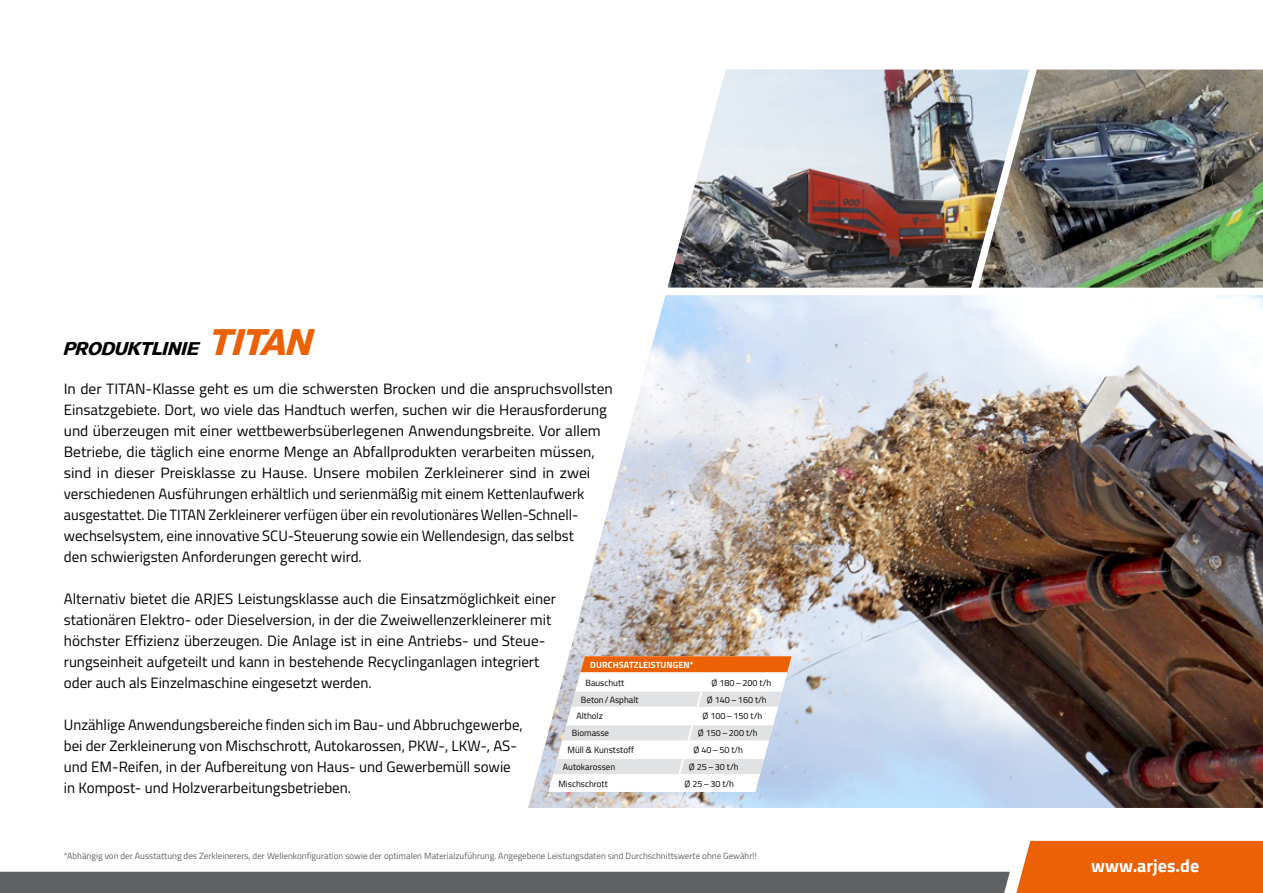
<style>
.page{position:relative;width:1263px;height:893px;background:#fff}
.page>*{position:absolute;margin:0;border:0;box-sizing:border-box;transform-origin:0 0}
.t1{font:italic 18px "Palo Alto";color:#000}
.t2{font:700 18px "Titillium";color:#fff}
.t3{font:15px/21px "Titillium";color:#000;scale:1.04 1}
.t4{font:15px/21px "Titillium";color:#000}
.t5{font:9px "Titillium";color:#5f6162}
.t6{font:9px "Titillium";color:#000}
.t7{font:700 9px "Titillium";letter-spacing:.01em;color:#fff}
.s1{font-size:36px;color:#eb6104}
</style>
<div class="page">
<svg style="left:0;top:841px;width:1263px;height:52px"></svg>
<img style="left:528px;top:295px;width:735px;height:513px">
<img style="left:1044px;top:69px;width:219px;height:219px">
<img style="left:653px;top:69px;width:391px;height:230px">
<svg style="left:549px;top:656px;width:242px;height:138px"></svg>
<hr style="left:580px;top:672px;width:126px;height:2px;background:#fff">
<hr style="left:706px;top:672px;width:81px;height:2px;background:#fff">
<p class="t1" style="left:64px;top:338px;width:251px">PRODUKTLINIE <span class="s1">TITAN</span></p>
<p class="t3" style="left:64px;top:377px;width:529px">In der TITAN-Klasse geht es um die schwersten Brocken und die anspruchsvollsten Einsatzgebiete. Dort, wo viele das Handtuch werfen, suchen wir die Herausforderung und überzeugen mit einer wettbewerbsüberlegenen Anwendungsbreite. Vor allem Betriebe, die täglich eine enorme Menge an Abfallprodukten verarbeiten müssen, sind in dieser Preisklasse zu Hause. Unsere mobilen Zerkleinerer sind in zwei verschiedenen Ausführungen erhältlich und serienmäßig mit einem Kettenlaufwerk ausgestattet. Die TITAN Zerkleinerer verfügen über ein revolutionäres Wellen-Schnell&shy;wechselsystem, eine innovative SCU-Steuerung sowie ein Wellendesign, das selbst<br>den schwierigsten Anforderungen gerecht wird.</p>
<p class="t4" style="left:64px;top:587px;width:494px">Alternativ bietet die ARJES Leistungsklasse auch die Einsatzmöglichkeit einer stationären Elektro- oder Dieselversion, in der die Zweiwellenzerkleinerer mit höchster Effizienz überzeugen. Die Anlage ist in eine Antriebs- und Steue&shy;rungseinheit aufgeteilt und kann in bestehende Recyclinganlagen integriert oder auch als Einzelmaschine eingesetzt werden.</p>
<p class="t4" style="left:64px;top:713px;width:461px">Unzählige Anwendungsbereiche finden sich im Bau- und Abbruchgewerbe, bei der Zerkleinerung von Mischschrott, Autokarossen, PKW-, LKW-, AS&shy;und EM-Reifen, in der Aufbereitung von Haus- und Gewerbemüll sowie in Kompost- und Holzverarbeitungsbetrieben.</p>
<p class="t7" style="left:590px;top:658px;width:105px">DURCHSATZLEISTUNGEN*</p>
<p class="t6" style="left:585px;top:676px;width:40px">Bauschutt</p>
<p class="t6" style="left:711px;top:676px;width:61px">Ø 180–200 t/h</p>
<p class="t6" style="left:581px;top:693px;width:59px">Beton/Asphalt</p>
<p class="t6" style="left:707px;top:693px;width:61px">Ø 140–160 t/h</p>
<p class="t6" style="left:576px;top:710px;width:28px">Altholz</p>
<p class="t6" style="left:702px;top:710px;width:61px">Ø 100–150 t/h</p>
<p class="t6" style="left:572px;top:726px;width:39px">Biomasse</p>
<p class="t6" style="left:698px;top:726px;width:61px">Ø 150–200 t/h</p>
<p class="t6" style="left:567px;top:743px;width:68px">Müll &amp; Kunststoff</p>
<p class="t6" style="left:693px;top:743px;width:51px">Ø 40–50 t/h</p>
<p class="t6" style="left:563px;top:760px;width:54px">Autokarossen</p>
<p class="t6" style="left:689px;top:760px;width:51px">Ø 25–30 t/h</p>
<p class="t6" style="left:558px;top:777px;width:51px">Mischschrott</p>
<p class="t6" style="left:684px;top:777px;width:51px">Ø 25–30 t/h</p>
<p class="t5" style="left:64px;top:849px;width:695px">*Abhängig von der Ausstattung des Zerkleinerers, der Wellenkonfiguration sowie der optimalen Materialzuführung. Angegebene Leistungsdaten sind Durchschnittswerte ohne Gewähr!!</p>
<p class="t2" style="left:1091px;top:852px;width:109px">www.arjes.de</p>
</div>
